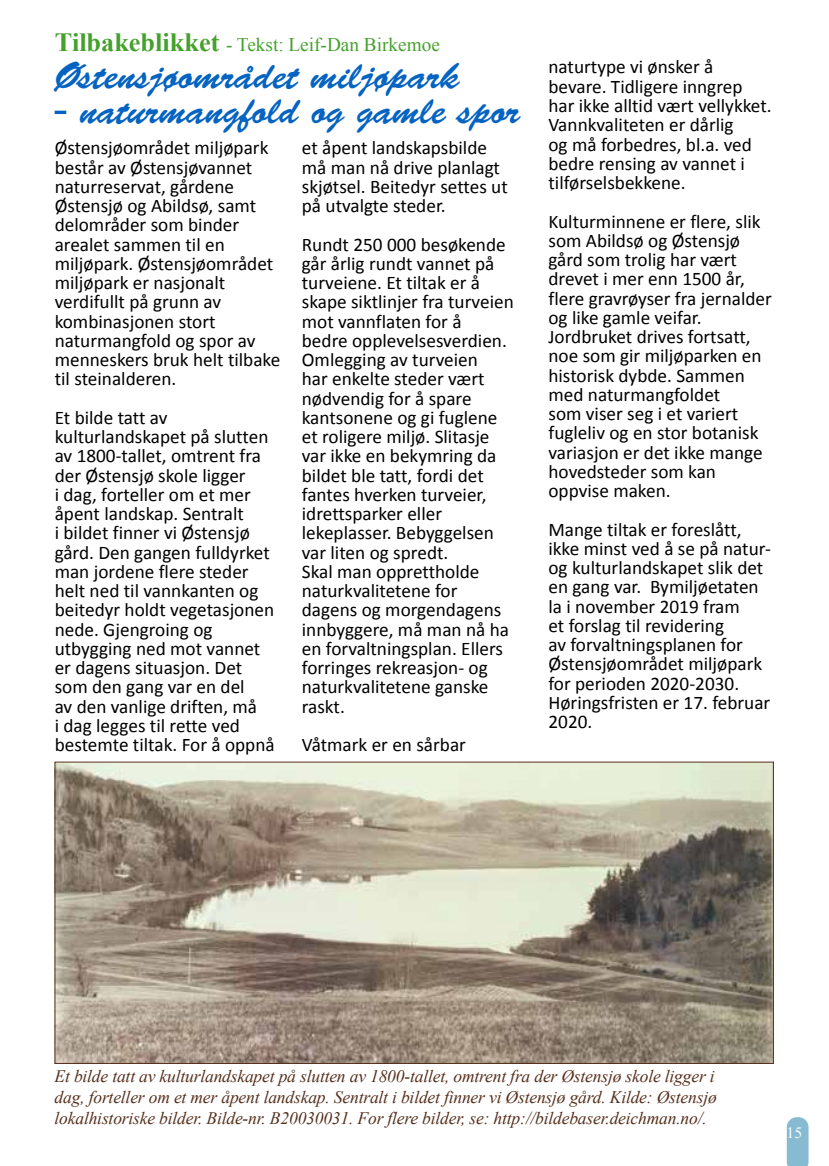
<style>
.page{position:relative;width:829px;height:1166px;background:#fff}
.page>*{position:absolute;margin:0;border:0;box-sizing:border-box;transform-origin:0 0}
.t1{font:38.5px "Brush Script Std";color:#0563c1}
.t2{font:19.25px/19.2px "Calibri";color:#000}
.t3{font:19.25px "Times New Roman";color:#44a12b}
.t4{font:italic 17.5px/21px "Times New Roman";letter-spacing:-.01em;color:#552f1c}
.t5{font:15.75px "Times New Roman";color:#fff}
.s1{font-weight:700;font-size:26.25px}
</style>
<div class="page">
<svg style="left:786px;top:1117px;width:22px;height:49px"></svg>
<img style="left:57px;top:763px;width:714px;height:299px">
<p class="t3" style="left:55px;top:31px;width:386px"><span class="s1">Tilbakeblikket</span> - Tekst: Leif-Dan Birkemoe</p>
<h1 class="t1" style="left:55px;top:54px;width:406px">Østensjøområdet miljøpark</h1>
<h1 class="t1" style="left:55px;top:89px;width:467px">- naturmangfold og gamle spor</h1>
<p class="t2" style="left:55px;top:137px;width:227px">Østensjøområdet miljøpark består av Østensjøvannet naturreservat, gårdene<br>Østensjø og Abildsø, samt delområder som binder arealet sammen til en miljøpark. Østensjøområdet miljøpark er nasjonalt verdifullt på grunn av kombinasjonen stort naturmangfold og spor av menneskers bruk helt tilbake til steinalderen.</p>
<p class="t2" style="left:55px;top:407px;width:221px">Et bilde tatt av kulturlandskapet på slutten av 1800-tallet, omtrent fra der Østensjø skole ligger<br>i dag, forteller om et mer åpent landskap. Sentralt<br>i bildet finner vi Østensjø gård. Den gangen fulldyrket man jordene flere steder helt ned til vannkanten og beitedyr holdt vegetasjonen nede. Gjengroing og utbygging ned mot vannet er dagens situasjon. Det som den gang var en del<br>av den vanlige driften, må<br>i dag legges til rette ved bestemte tiltak. For å oppnå</p>
<p class="t2" style="left:302px;top:137px;width:207px">et åpent landskapsbilde må man nå drive planlagt skjøtsel. Beitedyr settes ut på utvalgte steder.</p>
<p class="t2" style="left:302px;top:234px;width:213px">Rundt 250 000 besøkende går årlig rundt vannet på turveiene. Et tiltak er å skape siktlinjer fra turveien mot vannflaten for å<br>bedre opplevelsesverdien.<br>Omlegging av turveien<br>har enkelte steder vært nødvendig for å spare kantsonene og gi fuglene et roligere miljø. Slitasje var ikke en bekymring da bildet ble tatt, fordi det fantes hverken turveier, idrettsparker eller lekeplasser. Bebyggelsen var liten og spredt.<br>Skal man opprettholde naturkvalitetene for dagens og morgendagens innbyggere, må man nå ha en forvaltningsplan. Ellers forringes rekreasjon- og naturkvalitetene ganske raskt.</p>
<p class="t2" style="left:302px;top:734px;width:165px">Våtmark er en sårbar</p>
<p class="t2" style="left:548px;top:57px;width:225px">naturtype vi ønsker å bevare. Tidligere inngrep har ikke alltid vært vellykket.<br>Vannkvaliteten er dårlig<br>og må forbedres, bl.a. ved bedre rensing av vannet i tilførselsbekkene.</p>
<p class="t2" style="left:548px;top:211px;width:225px">Kulturminnene er flere, slik som Abildsø og Østensjø gård som trolig har vært drevet i mer enn 1500 år, flere gravrøyser fra jernalder og like gamle veifar.<br>Jordbruket drives fortsatt, noe som gir miljøparken en historisk dybde. Sammen med naturmangfoldet<br>som viser seg i et variert fugleliv og en stor botanisk variasjon er det ikke mange hovedsteder som kan oppvise maken.</p>
<p class="t2" style="left:548px;top:519px;width:224px">Mange tiltak er foreslått, ikke minst ved å se på natur&shy;og kulturlandskapet slik det en gang var. Bymiljøetaten la i november 2019 fram<br>et forslag til revidering<br>av forvaltningsplanen for<br>Østensjøområdet miljøpark for perioden 2020-2030.<br>Høringsfristen er 17. februar<br>2020.</p>
<p class="t4" style="left:55px;top:1065px;width:663px">Et bilde tatt av kulturlandskapet på slutten av 1800-tallet, omtrent fra der Østensjø skole ligger i dag, forteller om et mer åpent landskap. Sentralt i bildet finner vi Østensjø gård. Kilde: Østensjø lokalhistoriske bilder. Bilde-nr. B20030031. For flere bilder, se: http://bildebaser.deichman.no/.</p>
<p class="t5" style="left:786px;top:1121px;width:17px">15</p>
</div>
